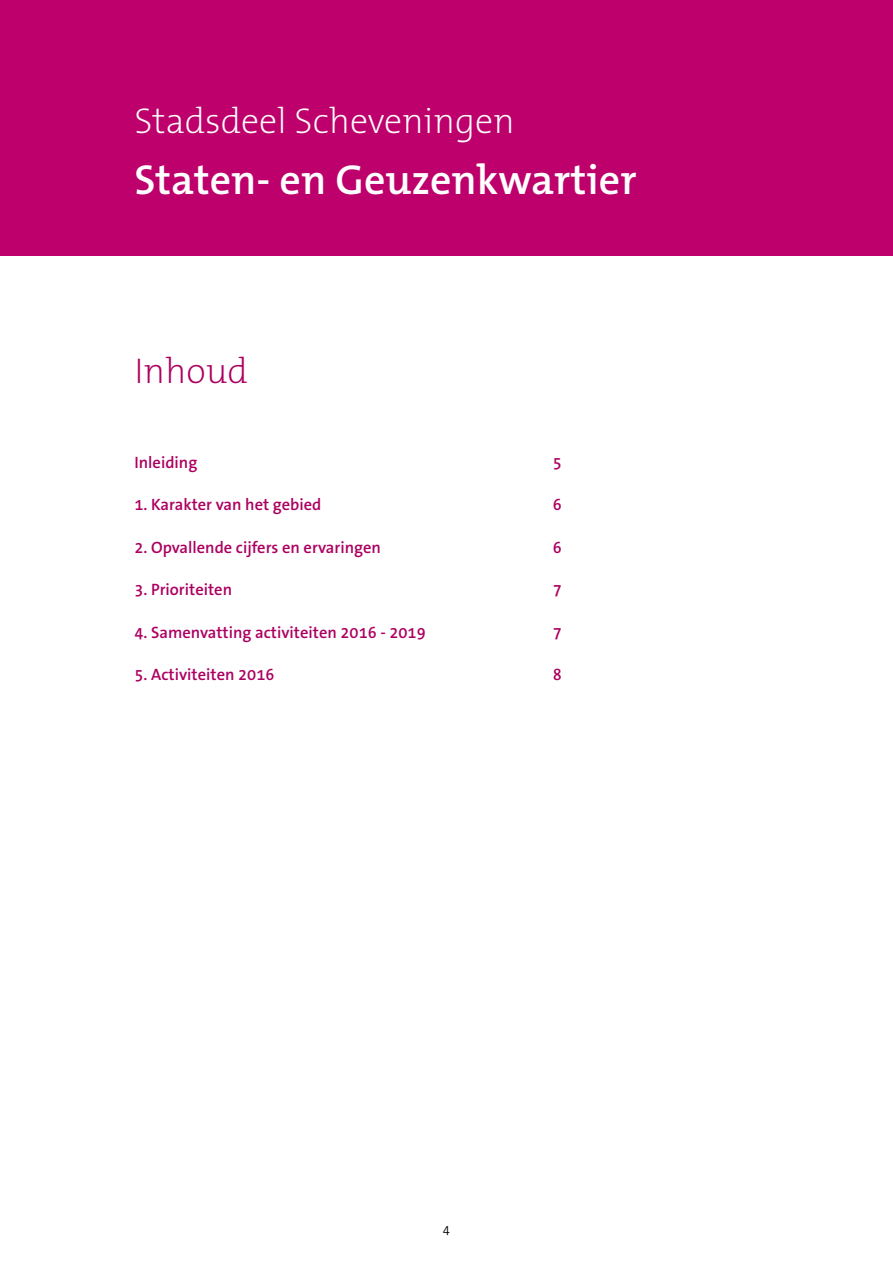
<style>
.page{position:relative;width:893px;height:1263px;background:#fff}
.page>*{position:absolute;margin:0;border:0;box-sizing:border-box;transform-origin:0 0}
.t1{font:600 42px "The Mix B W6";color:#fff}
.t2{font:200 36px "The Mix B W2";color:#fff}
.t3{font:200 36px "The Mix B W2";color:#ac0061}
.t4{font:600 16.5px "The Sans B W6";color:#ac0061}
.t5{font:300 13.2px "The Mix B W4";color:#000}
</style>
<div class="page">
<div style="left:0;top:0;width:893px;height:255px;background:#bd006b"></div>
<h2 class="t2" style="left:134px;top:98px;width:382px">Stadsdeel Scheveningen</h2>
<h1 class="t1" style="left:134px;top:153px;width:504px">Staten- en Geuzenkwartier</h1>
<h2 class="t3" style="left:134px;top:347px;width:115px">Inhoud</h2>
<p class="t4" style="left:134px;top:452px;width:64px">Inleiding</p>
<p class="t4" style="left:553px;top:452px;width:11px">5</p>
<p class="t4" style="left:134px;top:494px;width:188px">1. Karakter van het gebied</p>
<p class="t4" style="left:553px;top:494px;width:11px">6</p>
<p class="t4" style="left:134px;top:537px;width:248px">2. Opvallende cijfers en ervaringen</p>
<p class="t4" style="left:553px;top:537px;width:11px">6</p>
<p class="t4" style="left:134px;top:579px;width:99px">3. Prioriteiten</p>
<p class="t4" style="left:553px;top:579px;width:11px">7</p>
<p class="t4" style="left:134px;top:622px;width:293px">4. Samenvatting activiteiten 2016 - 2019</p>
<p class="t4" style="left:553px;top:622px;width:11px">7</p>
<p class="t4" style="left:134px;top:664px;width:142px">5. Activiteiten 2016</p>
<p class="t4" style="left:553px;top:664px;width:11px">8</p>
<p class="t5" style="left:443px;top:1221px;width:9px">4</p>
</div>
